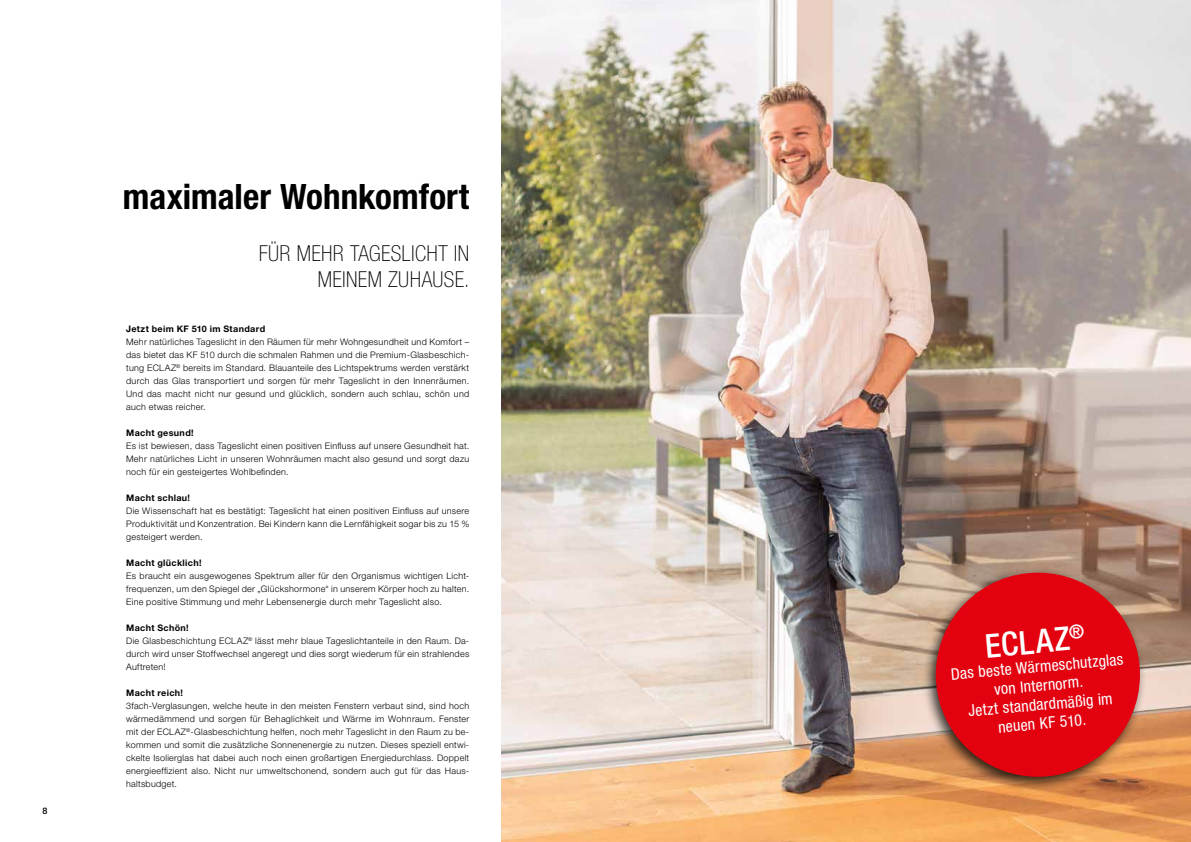
<style>
.page{position:relative;width:1191px;height:842px;background:#fff}
.page>*{position:absolute;margin:0;border:0;box-sizing:border-box;transform-origin:0 0}
.t1{font:700 condensed 35px "Helvetica Neue LT Pro";color:#000}
.t2{font:500 condensed 33px "Helvetica Neue LT Pro";color:#fff}
.t3{font:100 condensed 22px/26px "Helvetica Neue LT Pro";letter-spacing:.015em;color:#000;text-align:right}
.t4{font:condensed 16px/19px "Helvetica Neue LT Pro";color:#fff;text-align:center}
.t5{font:300 9px/13px "Helvetica Neue LT Pro";letter-spacing:.03em;color:#000;text-align:justify}
.t6{font:700 9px "Helvetica Neue LT Pro";letter-spacing:.04em;color:#000}
.t7{font:500 9px "Helvetica Neue LT Pro";color:#000}
.s1{font-weight:700}
</style>
<div class="page">
<img style="left:502px;top:0;width:689px;height:842px">
<div style="left:921px;top:567px;width:225px;height:225px;background:#000;opacity:.75"></div>
<div style="left:935px;top:573px;width:205px;height:204px;background:#e3000f;border-radius:50%"></div>
<p class="t7" style="left:43px;top:806px;width:7px">8</p>
<h1 class="t1" style="left:123px;top:176px;width:348px">maximaler Wohnkomfort</h1>
<h3 class="t3" style="left:259px;top:241px;width:212px">FÜR MEHR TAGESLICHT IN<br>MEINEM ZUHAUSE.</h3>
<p class="t6" style="left:126px;top:323px;width:141px">Jetzt beim KF 510 im Standard</p>
<p class="t5" style="left:126px;top:335px;width:344px">Mehr natürliches Tageslicht in den Räumen für mehr Wohngesundheit und Komfort – das bietet das KF 510 durch die schmalen Rahmen und die Premium-Glasbeschich&shy;tung ECLAZ<sup>®</sup> bereits im Standard. Blauanteile des Lichtspektrums werden verstärkt durch das Glas transportiert und sorgen für mehr Tageslicht in den Innenräumen.<br>Und das macht nicht nur gesund und glücklich, sondern auch schlau, schön und auch etwas reicher.</p>
<p class="t6" style="left:126px;top:427px;width:69px">Macht gesund!</p>
<p class="t5" style="left:126px;top:439px;width:345px">Es ist bewiesen, dass Tageslicht einen positiven Einfluss auf unsere Gesundheit hat.<br>Mehr natürliches Licht in unseren Wohnräumen macht also gesund und sorgt dazu noch für ein gesteigertes Wohlbefinden.</p>
<p class="t6" style="left:126px;top:492px;width:65px">Macht schlau!</p>
<p class="t5" style="left:126px;top:504px;width:345px">Die Wissenschaft hat es bestätigt: Tageslicht hat einen positiven Einfluss auf unsere Produktivität und Konzentration. Bei Kindern kann die Lernfähigkeit sogar bis zu 15 % gesteigert werden.</p>
<p class="t6" style="left:126px;top:557px;width:77px">Macht glücklich!</p>
<p class="t5" style="left:126px;top:569px;width:345px">Es braucht ein ausgewogenes Spektrum aller für den Organismus wichtigen Licht&shy;frequenzen, um den Spiegel der „Glückshormone“ in unserem Körper hoch zu halten.<br>Eine positive Stimmung und mehr Lebensenergie durch mehr Tageslicht also.</p>
<p class="t5" style="left:126px;top:621px;width:345px;text-align:left"><span class="s1">Macht Schön!<br></span>Die Glasbeschichtung ECLAZ<sup>®</sup> lässt mehr blaue Tageslichtanteile in den Raum. Da&shy;durch wird unser Stoffwechsel angeregt und dies sorgt wiederum für ein strahlendes Auftreten!</p>
<p class="t6" style="left:126px;top:687px;width:58px">Macht reich!</p>
<p class="t5" style="left:126px;top:699px;width:344px">3fach-Verglasungen, welche heute in den meisten Fenstern verbaut sind, sind hoch wärmedämmend und sorgen für Behaglichkeit und Wärme im Wohnraum. Fenster mit der ECLAZ<sup>®</sup>-Glasbeschichtung helfen, noch mehr Tageslicht in den Raum zu be&shy;kommen und somit die zusätzliche Sonnenenergie zu nutzen. Dieses speziell entwi&shy;ckelte Isolierglas hat dabei auch noch einen großartigen Energiedurchlass. Doppelt energieeffizient also. Nicht nur umweltschonend, sondern auch gut für das Haus&shy;haltsbudget.</p>
<h2 class="t2" style="left:983px;top:626px;width:101px;rotate:-5deg">ECLAZ<sup>®</sup></h2>
<h3 class="t4" style="left:950px;top:664px;width:174px;rotate:-5deg">Das beste Wärmeschutzglas von Internorm.<br>Jetzt standardmäßig im neuen KF 510.</h3>
</div>
